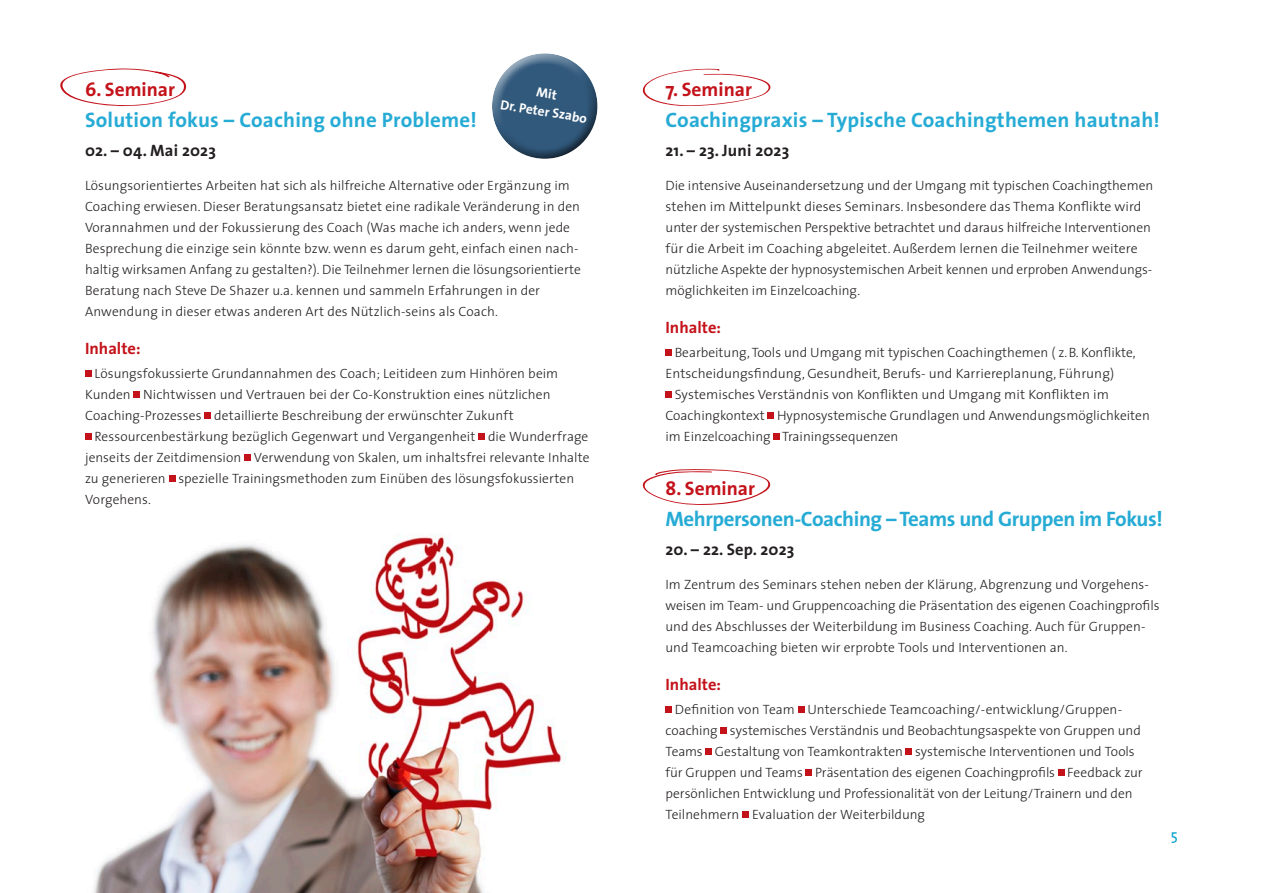
<style>
.page{position:relative;width:1263px;height:893px;background:#fff}
.page>*{position:absolute;margin:0;border:0;box-sizing:border-box;transform-origin:0 0}
.t1{font:700 21px "The Sans";letter-spacing:.01em;color:#26abd5}
.t2{font:700 21px "The Sans";letter-spacing:-.02em;color:#26abd5}
.t3{font:700 19.5px "The Sans";color:#c4121a}
.t4{font:700 16.5px "The Sans";letter-spacing:.01em;color:#231f20}
.t5{font:700 16.5px "The Sans";color:#c4121a}
.t6{font:15px "The Sans";color:#019ecb}
.t7{font:300 13.5px/21px "The Sans";color:#231f20}
.t8{font:700 13.5px/18px "The Sans";color:#fff;text-align:center}
</style>
<div class="page">
<img style="left:93px;top:477px;width:473px;height:416px">
<svg style="left:85px;top:371px;width:6px;height:6px"></svg>
<svg style="left:134px;top:392px;width:6px;height:6px"></svg>
<svg style="left:205px;top:413px;width:6px;height:6px"></svg>
<svg style="left:85px;top:434px;width:6px;height:6px"></svg>
<svg style="left:479px;top:434px;width:6px;height:6px"></svg>
<div style="left:244px;top:455px;width:7px;height:6px;background:#c4121a"></div>
<svg style="left:169px;top:476px;width:6px;height:6px"></svg>
<div style="left:665px;top:707px;width:7px;height:6px;background:#c4121a"></div>
<svg style="left:798px;top:707px;width:6px;height:6px"></svg>
<svg style="left:721px;top:728px;width:6px;height:6px"></svg>
<svg style="left:706px;top:749px;width:6px;height:6px"></svg>
<svg style="left:906px;top:749px;width:6px;height:6px"></svg>
<svg style="left:806px;top:770px;width:6px;height:6px"></svg>
<svg style="left:1058px;top:770px;width:6px;height:6px"></svg>
<svg style="left:743px;top:812px;width:6px;height:6px"></svg>
<svg style="left:642px;top:469px;width:128px;height:36px"></svg>
<svg style="left:60px;top:68px;width:127px;height:39px"></svg>
<svg style="left:642px;top:68px;width:129px;height:38px"></svg>
<div style="left:665px;top:350px;width:7px;height:6px;background:#c4121a"></div>
<div style="left:665px;top:392px;width:7px;height:6px;background:#c4121a"></div>
<svg style="left:768px;top:413px;width:6px;height:6px"></svg>
<svg style="left:774px;top:434px;width:6px;height:6px"></svg>
<div style="left:492px;top:51px;width:105px;height:84px;background:#fff;opacity:.75"></div>
<div style="left:492px;top:73px;width:108px;height:86px;background:#231f20;opacity:.75"></div>
<h2 class="t3" style="left:85px;top:73px;width:91px">6. Seminar</h2>
<h1 class="t1" style="left:85px;top:102px;width:393px">Solution fokus – Coaching ohne Probleme!</h1>
<p class="t4" style="left:85px;top:136px;width:132px">02. – 04. Mai 2023</p>
<p class="t7" style="left:85px;top:175px;width:497px">Lösungsorientiertes Arbeiten hat sich als hilfreiche Alternative oder Ergänzung im Coaching erwiesen. Dieser Beratungsansatz bietet eine radikale Veränderung in den Vorannahmen und der Fokussierung des Coach (Was mache ich anders, wenn jede Besprechung die einzige sein könnte bzw. wenn es darum geht, einfach einen nach&shy;haltig wirksamen Anfang zu gestalten?). Die Teilnehmer lernen die lösungsorientierte Beratung nach Steve De Shazer u.a. kennen und sammeln Erfahrungen in der Anwendung in dieser etwas anderen Art des Nützlich-seins als Coach.</p>
<p class="t5" style="left:85px;top:334px;width:57px">Inhalte:</p>
<p class="t7" style="left:85px;top:363px;width:475px;text-indent:9px">Lösungsfokussierte Grundannahmen des Coach; Leitideen zum Hinhören beim<br>Kunden Nichtwissen und Vertrauen bei der Co-Konstruktion eines nützlichen<br>Coaching-Prozesses detaillierte Beschreibung der erwünschter Zukunft</p>
<p class="t7" style="left:85px;top:426px;width:506px;text-indent:9px">Ressourcenbestärkung bezüglich Gegenwart und Vergangenheit die Wunderfrage jenseits der Zeitdimension Verwendung von Skalen, um inhaltsfrei relevante Inhalte zu generieren spezielle Trainingsmethoden zum Einüben des lösungsfokussierten Vorgehens.</p>
<p class="t8" style="left:505px;top:77px;width:89px;rotate:9deg">Mit<br>Dr. Peter Szabo</p>
<h2 class="t3" style="left:665px;top:73px;width:88px">7. Seminar</h2>
<h1 class="t1" style="left:665px;top:102px;width:496px">Coachingpraxis – Typische Coachingthemen hautnah!</h1>
<p class="t4" style="left:665px;top:136px;width:125px">21. – 23. Juni 2023</p>
<p class="t7" style="left:665px;top:175px;width:489px">Die intensive Auseinandersetzung und der Umgang mit typischen Coachingthemen stehen im Mittelpunkt dieses Seminars. Insbesondere das Thema Konflikte wird unter der systemischen Perspektive betrachtet und daraus hilfreiche Interventionen für die Arbeit im Coaching abgeleitet. Außerdem lernen die Teilnehmer weitere nützliche Aspekte der hypnosystemischen Arbeit kennen und erproben Anwendungs&shy;möglichkeiten im Einzelcoaching.</p>
<p class="t5" style="left:665px;top:313px;width:57px">Inhalte:</p>
<p class="t7" style="left:675px;top:342px;width:463px">Bearbeitung, Tools und Umgang mit typischen Coachingthemen ( z.B. Konflikte,</p>
<p class="t7" style="left:665px;top:363px;width:450px">Entscheidungsfindung, Gesundheit, Berufs- und Karriereplanung, Führung)</p>
<p class="t7" style="left:675px;top:384px;width:435px">Systemisches Verständnis von Konflikten und Umgang mit Konflikten im</p>
<p class="t7" style="left:665px;top:405px;width:486px">Coachingkontext Hypnosystemische Grundlagen und Anwendungsmöglichkeiten</p>
<p class="t7" style="left:665px;top:426px;width:234px">im Einzelcoaching Trainingssequenzen</p>
<h2 class="t3" style="left:665px;top:472px;width:91px">8. Seminar</h2>
<h1 class="t2" style="left:665px;top:501px;width:499px">Mehrpersonen-Coaching – Teams und Gruppen im Fokus!</h1>
<p class="t4" style="left:665px;top:535px;width:130px">20. – 22. Sep. 2023</p>
<p class="t7" style="left:665px;top:574px;width:495px">Im Zentrum des Seminars stehen neben der Klärung, Abgrenzung und Vorgehens&shy;weisen im Team- und Gruppencoaching die Präsentation des eigenen Coachingprofils und des Abschlusses der Weiterbildung im Business Coaching. Auch für Gruppen&shy;und Teamcoaching bieten wir erprobte Tools und Interventionen an.</p>
<p class="t5" style="left:665px;top:670px;width:57px">Inhalte:</p>
<p class="t7" style="left:665px;top:699px;width:479px;text-indent:9px">Definition von Team Unterschiede Teamcoaching/-entwicklung/Gruppen&shy;coaching systemisches Verständnis und Beobachtungsaspekte von Gruppen und Teams Gestaltung von Teamkontrakten systemische Interventionen und Tools für Gruppen und Teams Präsentation des eigenen Coachingprofils Feedback zur persönlichen Entwicklung und Professionalität von der Leitung/Trainern und den Teilnehmern Evaluation der Weiterbildung</p>
<p class="t6" style="left:1171px;top:823px;width:9px">5</p>
</div>
